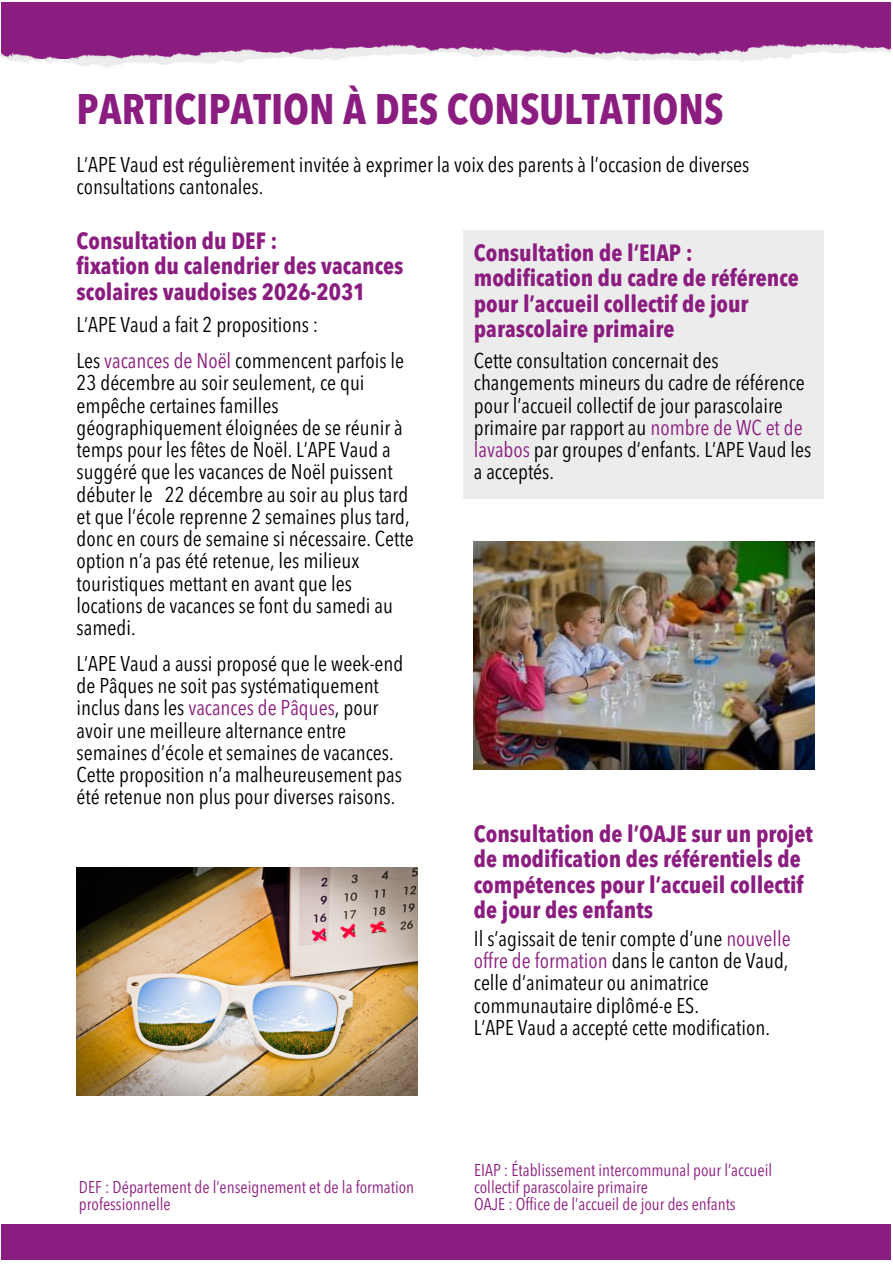
<style>
.page{position:relative;width:893px;height:1264px;background:#fff}
.page>*{position:absolute;margin:0;border:0;box-sizing:border-box;transform-origin:0 0}
.t1{font:700 condensed 42.45px "Avenir Next LT Pro";color:#8c1d80}
.t2{font:700 condensed 23.25px/25.5px "Avenir Next LT Pro";color:#8c1d80}
.t3{font:condensed 21.15px/22.2px "Avenir Next LT Pro";color:#000}
.t4{font:condensed 16.95px/17px "Avenir Next LT Pro";color:#8c1d80}
.s1{color:#8c1d80}
</style>
<div class="page">
<div style="left:1px;top:1224px;width:890px;height:36px;background:#8c1d80"></div>
<div style="left:1px;top:2px;width:890px;height:56px;background:#8c1d80"></div>
<img style="left:0;top:45px;width:890px;height:23px">
<div style="left:463px;top:230px;width:361px;height:268px;background:#ececec"></div>
<img style="left:474px;top:542px;width:340px;height:227px">
<img style="left:77px;top:867px;width:340px;height:228px">
<p class="t1" style="left:77px;top:92px;width:648px">PARTICIPATION À DES CONSULTATIONS</p>
<p class="t3" style="left:77px;top:156px;width:674px">L’APE Vaud est régulièrement invitée à exprimer la voix des parents à l’occasion de diverses consultations cantonales.</p>
<p class="t2" style="left:77px;top:230px;width:202px">Consultation du DEF :</p>
<p class="t2" style="left:77px;top:255px;width:328px">fixation du calendrier des vacances scolaires vaudoises 2026-2031</p>
<p class="t3" style="left:77px;top:316px;width:243px">L’APE Vaud a fait 2 propositions :</p>
<p class="t3" style="left:77px;top:351px;width:338px">Les <span class="s1">vacances de Noël</span> commencent parfois le 23 décembre au soir seulement, ce qui empêche certaines familles géographiquement éloignées de se réunir à temps pour les fêtes de Noël. L’APE Vaud a suggéré que les vacances de Noël puissent débuter le 22 décembre au soir au plus tard et que l’école reprenne 2 semaines plus tard, donc en cours de semaine si nécessaire. Cette option n’a pas été retenue, les milieux touristiques mettant en avant que les locations de vacances se font du samedi au samedi.</p>
<p class="t3" style="left:77px;top:654px;width:328px">L’APE Vaud a aussi proposé que le week-end de Pâques ne soit pas systématiquement inclus dans les <span class="s1">vacances de Pâques</span>, pour avoir une meilleure alternance entre semaines d’école et semaines de vacances.<br>Cette proposition n’a malheureusement pas été retenue non plus pour diverses raisons.</p>
<p class="t4" style="left:79px;top:1180px;width:336px">DEF : Département de l’enseignement et de la formation professionnelle</p>
<p class="t2" style="left:474px;top:242px;width:326px">Consultation de l‘EIAP : modification du cadre de référence pour l’accueil collectif de jour parascolaire primaire</p>
<p class="t3" style="left:474px;top:351px;width:339px">Cette consultation concernait des changements mineurs du cadre de référence pour l’accueil collectif de jour parascolaire primaire par rapport au <span class="s1">nombre de WC et de lavabos</span> par groupes d’enfants. L’APE Vaud les a acceptés.</p>
<p class="t2" style="left:474px;top:823px;width:340px">Consultation de l’OAJE sur un projet de modification des référentiels de compétences pour l’accueil collectif de jour des enfants</p>
<p class="t3" style="left:474px;top:929px;width:318px">Il s’agissait de tenir compte d’une <span class="s1">nouvelle offre de formation</span> dans le canton de Vaud, celle d’animateur ou animatrice communautaire diplômé-e ES.</p>
<p class="t3" style="left:474px;top:1018px;width:297px">L’APE Vaud a accepté cette modification.</p>
<p class="t4" style="left:474px;top:1163px;width:299px">EIAP : Établissement intercommunal pour l’accueil collectif parascolaire primaire</p>
<p class="t4" style="left:474px;top:1197px;width:263px">OAJE : Office de l’accueil de jour des enfants</p>
</div>
